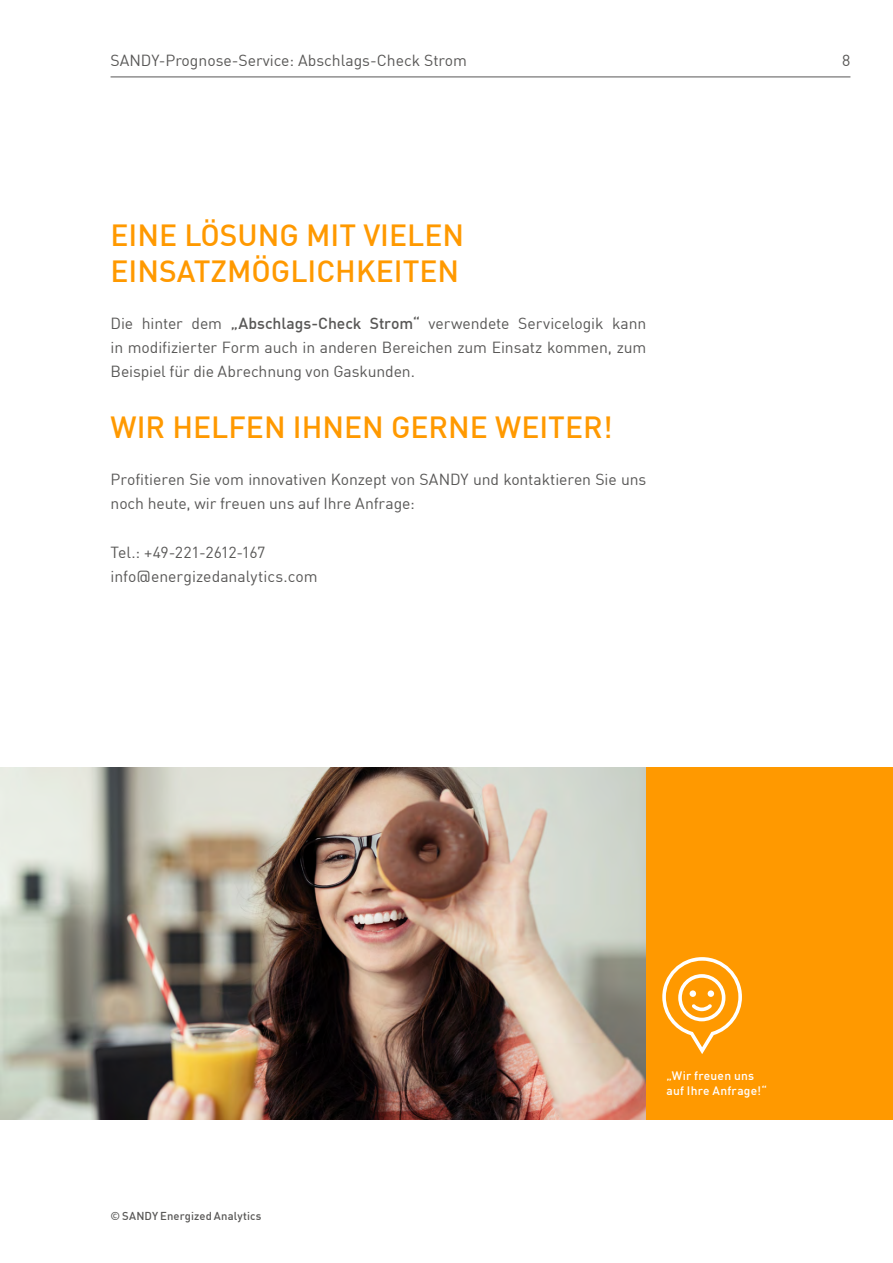
<style>
.page{position:relative;width:893px;height:1263px;background:#fff}
.page>*{position:absolute;margin:0;border:0;box-sizing:border-box;transform-origin:0 0}
.t1{font:500 30px/36px "En BWDIN Pro";color:#f90}
.t2{font:15.75px/24px "En BWDIN Pro";letter-spacing:-.005em;color:#585756}
.t3{font:500 12px/15px "En BWDIN Pro";letter-spacing:.02em;color:#fff}
.t4{font:500 11.25px "En BWDIN Pro";letter-spacing:.01em;color:#585756}
.s1{font-weight:500}
</style>
<div class="page">
<hr style="left:111px;top:77px;width:739px;height:1px;background:#585756">
<img style="left:0;top:767px;width:646px;height:353px">
<div style="left:646px;top:767px;width:247px;height:353px;background:#f90"></div>
<svg style="left:662px;top:957px;width:80px;height:97px"></svg>
<p class="t2" style="left:111px;top:47px;width:358px">SANDY-Prognose-Service: Abschlags-Check Strom</p>
<h1 class="t1" style="left:111px;top:214px;width:355px">EINE LÖSUNG MIT VIELEN<br>EINSATZMÖGLICHKEITEN</h1>
<p class="t2" style="left:111px;top:310px;width:537px;text-align:justify">Die hinter dem <span class="s1">„Abschlags-Check Strom“</span> verwendete Servicelogik kann in modifizierter Form auch in anderen Bereichen zum Einsatz kommen, zum Beispiel für die Abrechnung von Gaskunden.</p>
<h1 class="t1" style="left:111px;top:406px;width:504px">WIR HELFEN IHNEN GERNE WEITER!</h1>
<p class="t2" style="left:111px;top:466px;width:537px">Profitieren Sie vom innovativen Konzept von SANDY und kontaktieren Sie uns noch heute, wir freuen uns auf Ihre Anfrage:</p>
<p class="t2" style="left:111px;top:539px;width:209px">Tel.: +49-221-2612-167 info@energizedanalytics.com</p>
<p class="t2" style="left:842px;top:47px;width:10px">8</p>
<p class="t4" style="left:111px;top:1206px;width:153px">© SANDY Energized Analytics</p>
<p class="t3" style="left:666px;top:1067px;width:102px">„Wir freuen uns auf Ihre Anfrage!“</p>
</div>
